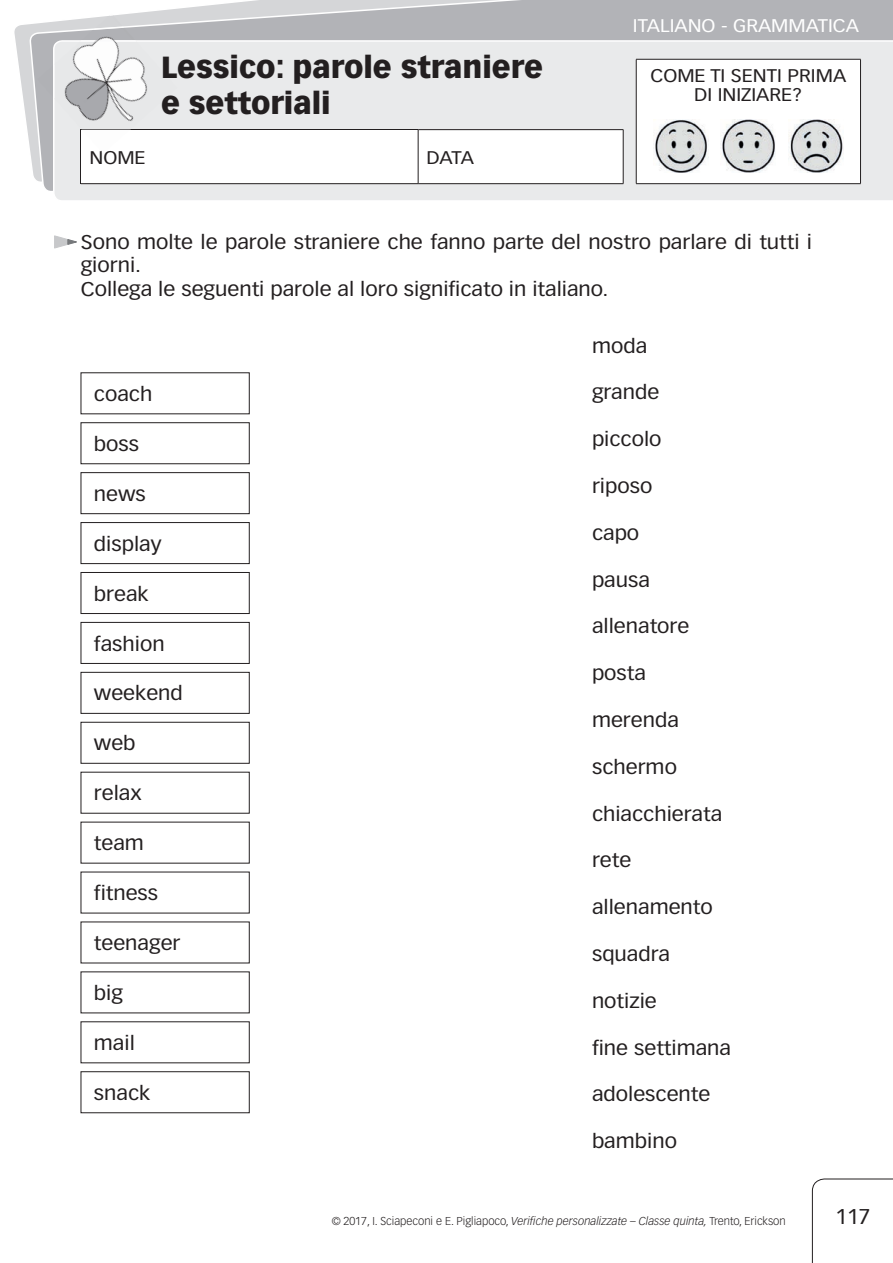
<style>
.page{position:relative;width:893px;height:1263px;background:#fff}
.page>*{position:absolute;margin:0;border:0;box-sizing:border-box;transform-origin:0 0}
.t1{font:900 30px/36px "Vectora LT Std";color:#231f20}
.t2{font:21px "Vectora LT Std";color:#231f20}
.t3{font:19.5px/23.4px "Vectora LT Std";color:#231f20;scale:1.1 1}
.t4{font:18px/19.5px "Vectora LT Std";color:#231f20;text-align:center;scale:1.1 1}
.t5{font:18px "Vectora LT Std";color:#fff;scale:1.1 1}
.t6{font:300 11.25px "Vectora LT Std";color:#231f20}
.s1{font-style:italic}
</style>
<div class="page">
<svg style="left:29px;top:0;width:864px;height:191px;background:#c0c1c4"></svg>
<div style="left:53px;top:40px;width:840px;height:160px;background:#e9eaeb"></div>
<hr style="left:81px;top:129px;width:337px;height:1px;background:#231f20">
<hr style="left:418px;top:129px;width:205px;height:1px;background:#231f20">
<hr style="left:623px;top:130px;width:1px;height:53px;background:#231f20">
<div style="left:636px;top:59px;width:224px;height:125px;background:#fff"></div>
<hr style="left:636px;top:59px;width:225px;height:1px;background:#231f20">
<hr style="left:636px;top:59px;width:1px;height:124px;background:#231f20">
<hr style="left:860px;top:59px;width:1px;height:124px;background:#231f20">
<hr style="left:636px;top:183px;width:225px;height:1px;background:#231f20">
<img style="left:655px;top:119px;width:53px;height:54px">
<img style="left:721px;top:119px;width:54px;height:54px">
<img style="left:788px;top:119px;width:55px;height:54px">
<img style="left:95px;top:15px;width:28px;height:11px">
<img style="left:37px;top:28px;width:98px;height:69px">
<img style="left:93px;top:26px;width:31px;height:4px">
<img style="left:55px;top:42px;width:122px;height:87px">
<img style="left:53px;top:40px;width:83px;height:59px">
<img style="left:82px;top:129px;width:48px;height:1px">
<svg style="left:81px;top:130px;width:542px;height:54px"></svg>
<svg style="left:54px;top:235px;width:23px;height:13px"></svg>
<div style="left:81px;top:622px;width:168px;height:42px;border:1px solid #231f20"></div>
<div style="left:81px;top:672px;width:168px;height:41px;border:1px solid #231f20"></div>
<div style="left:81px;top:722px;width:168px;height:41px;border:1px solid #231f20"></div>
<div style="left:81px;top:1071px;width:168px;height:42px;border:1px solid #231f20"></div>
<div style="left:81px;top:422px;width:168px;height:42px;border:1px solid #231f20"></div>
<div style="left:81px;top:472px;width:168px;height:42px;border:1px solid #231f20"></div>
<div style="left:81px;top:522px;width:168px;height:42px;border:1px solid #231f20"></div>
<div style="left:81px;top:572px;width:168px;height:42px;border:1px solid #231f20"></div>
<svg style="left:812px;top:1178px;width:81px;height:85px"></svg>
<h1 class="t1" style="left:161px;top:49px;width:383px">Lessico: parole straniere e settoriali</h1>
<p class="t4" style="left:89px;top:148px;width:53px">NOME</p>
<p class="t4" style="left:427px;top:148px;width:45px">DATA</p>
<p class="t5" style="left:633px;top:15px;width:207px">ITALIANO - GRAMMATICA</p>
<p class="t4" style="left:650px;top:66px;width:179px">COME TI SENTI PRIMA<br>DI INIZIARE?</p>
<p class="t3" style="left:81px;top:231px;width:666px">Sono molte le parole straniere che fanno parte del nostro parlare di tutti i giorni.<br>Collega le seguenti parole al loro significato in italiano.</p>
<p class="t3" style="left:94px;top:382px;width:55px">coach</p>
<p class="t3" style="left:94px;top:432px;width:43px">boss</p>
<p class="t3" style="left:94px;top:482px;width:49px">news</p>
<p class="t3" style="left:94px;top:532px;width:63px">display</p>
<p class="t3" style="left:94px;top:582px;width:51px">break</p>
<p class="t3" style="left:94px;top:632px;width:66px">fashion</p>
<p class="t3" style="left:94px;top:682px;width:82px">weekend</p>
<p class="t3" style="left:94px;top:732px;width:39px">web</p>
<p class="t3" style="left:94px;top:782px;width:45px">relax</p>
<p class="t3" style="left:94px;top:832px;width:47px">team</p>
<p class="t3" style="left:94px;top:882px;width:60px">fitness</p>
<p class="t3" style="left:94px;top:931px;width:80px">teenager</p>
<p class="t3" style="left:94px;top:981px;width:28px">big</p>
<p class="t3" style="left:94px;top:1031px;width:39px">mail</p>
<p class="t3" style="left:94px;top:1081px;width:53px">snack</p>
<p class="t3" style="left:592px;top:334px;width:52px">moda</p>
<p class="t3" style="left:592px;top:381px;width:63px">grande</p>
<p class="t3" style="left:592px;top:428px;width:65px">piccolo</p>
<p class="t3" style="left:592px;top:474px;width:56px">riposo</p>
<p class="t3" style="left:592px;top:521px;width:44px">capo</p>
<p class="t3" style="left:592px;top:568px;width:54px">pausa</p>
<p class="t3" style="left:592px;top:615px;width:90px">allenatore</p>
<p class="t3" style="left:592px;top:662px;width:51px">posta</p>
<p class="t3" style="left:592px;top:708px;width:81px">merenda</p>
<p class="t3" style="left:592px;top:755px;width:79px">schermo</p>
<p class="t3" style="left:592px;top:802px;width:120px">chiacchierata</p>
<p class="t3" style="left:592px;top:849px;width:37px">rete</p>
<p class="t3" style="left:592px;top:896px;width:111px">allenamento</p>
<p class="t3" style="left:592px;top:942px;width:72px">squadra</p>
<p class="t3" style="left:592px;top:989px;width:60px">notizie</p>
<p class="t3" style="left:592px;top:1036px;width:128px">fine settimana</p>
<p class="t3" style="left:592px;top:1083px;width:109px">adolescente</p>
<p class="t3" style="left:592px;top:1130px;width:79px">bambino</p>
<p class="t6" style="left:332px;top:1214px;width:456px">© 2017, I. Sciapeconi e E. Pigliapoco, <span class="s1">Verifiche personalizzate – Classe quinta,</span> Trento, Erickson</p>
<p class="t2" style="left:835px;top:1204px;width:37px">117</p>
</div>
